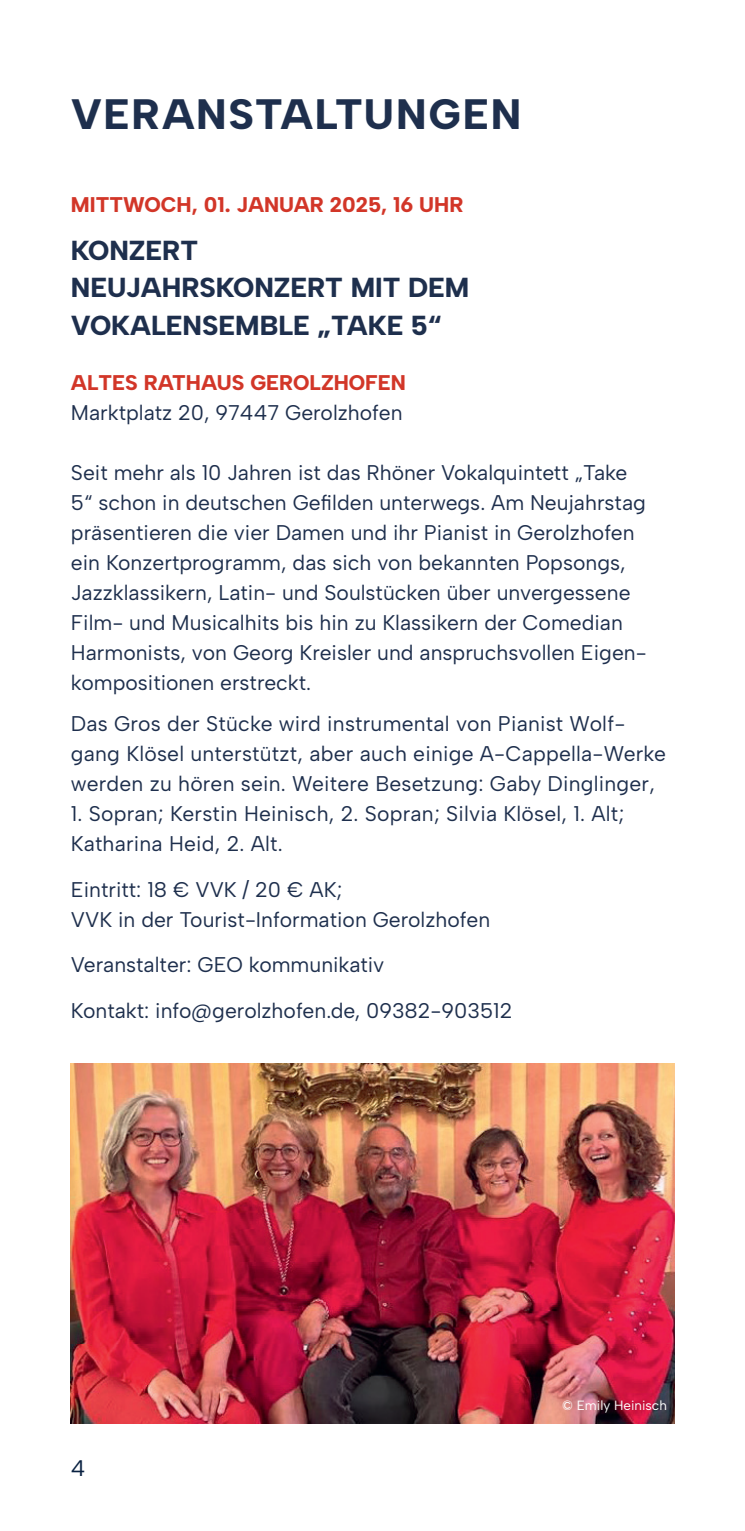
<style>
.page{position:relative;width:745px;height:1531px;background:#fff}
.page>*{position:absolute;margin:0;border:0;box-sizing:border-box;transform-origin:0 0}
.t1{font:800 42.5px "Albert Sans";letter-spacing:.04em;color:#1e2f4d}
.t2{font:800 27.5px/37.5px "Albert Sans";color:#1e2f4d}
.t3{font:22.5px "Albert Sans";color:#092141}
.t4{font:21.25px/30px "Albert Sans";color:#1e2f4d}
.t5{font:800 21.25px "Albert Sans";color:#d23628}
.t6{font:13.5px "Albert Sans";color:#fff}
</style>
<div class="page">
<img style="left:71px;top:1063px;width:602px;height:360px">
<h1 class="t1" style="left:71px;top:88px;width:451px">VERANSTALTUNGEN</h1>
<p class="t5" style="left:71px;top:191px;width:393px">MITTWOCH, 01. JANUAR 2025, 16 UHR</p>
<p class="t2" style="left:71px;top:231px;width:399px">KONZERT<br>NEUJAHRSKONZERT MIT DEM<br>VOKALENSEMBLE „TAKE 5“</p>
<p class="t5" style="left:71px;top:370px;width:336px">ALTES RATHAUS GEROLZHOFEN</p>
<p class="t4" style="left:71px;top:398px;width:333px">Marktplatz 20, 97447 Gerolzhofen</p>
<p class="t4" style="left:71px;top:458px;width:577px">Seit mehr als 10 Jahren ist das Rhöner Vokalquintett „Take 5“ schon in deutschen Gefilden unterwegs. Am Neujahrstag präsentieren die vier Damen und ihr Pianist in Gerolzhofen ein Konzertprogramm, das sich von bekannten Popsongs, Jazzklassikern, Latin- und Soulstücken über unvergessene Film- und Musicalhits bis hin zu Klassikern der Comedian Harmonists, von Georg Kreisler und anspruchsvollen Eigen&shy;kompositionen erstreckt.</p>
<p class="t4" style="left:71px;top:709px;width:596px">Das Gros der Stücke wird instrumental von Pianist Wolf&shy;gang Klösel unterstützt, aber auch einige A-Cappella-Werke werden zu hören sein. Weitere Besetzung: Gaby Dinglinger,</p>
<p class="t4" style="left:71px;top:799px;width:554px">1. Sopran; Kerstin Heinisch, 2. Sopran; Silvia Klösel, 1. Alt;<br>Katharina Heid, 2. Alt.</p>
<p class="t4" style="left:71px;top:874px;width:420px">Eintritt: 18 € VVK / 20 € AK;<br>VVK in der Tourist-Information Gerolzhofen</p>
<p class="t4" style="left:71px;top:942px;width:442px;line-height:45.5px">Veranstalter: GEO kommunikativ<br>Kontakt: info@gerolzhofen.de, 09382-903512</p>
<p class="t3" style="left:71px;top:1454px;width:16px">4</p>
<p class="t6" style="left:562px;top:1397px;width:106px">© Emily Heinisch</p>
</div>
